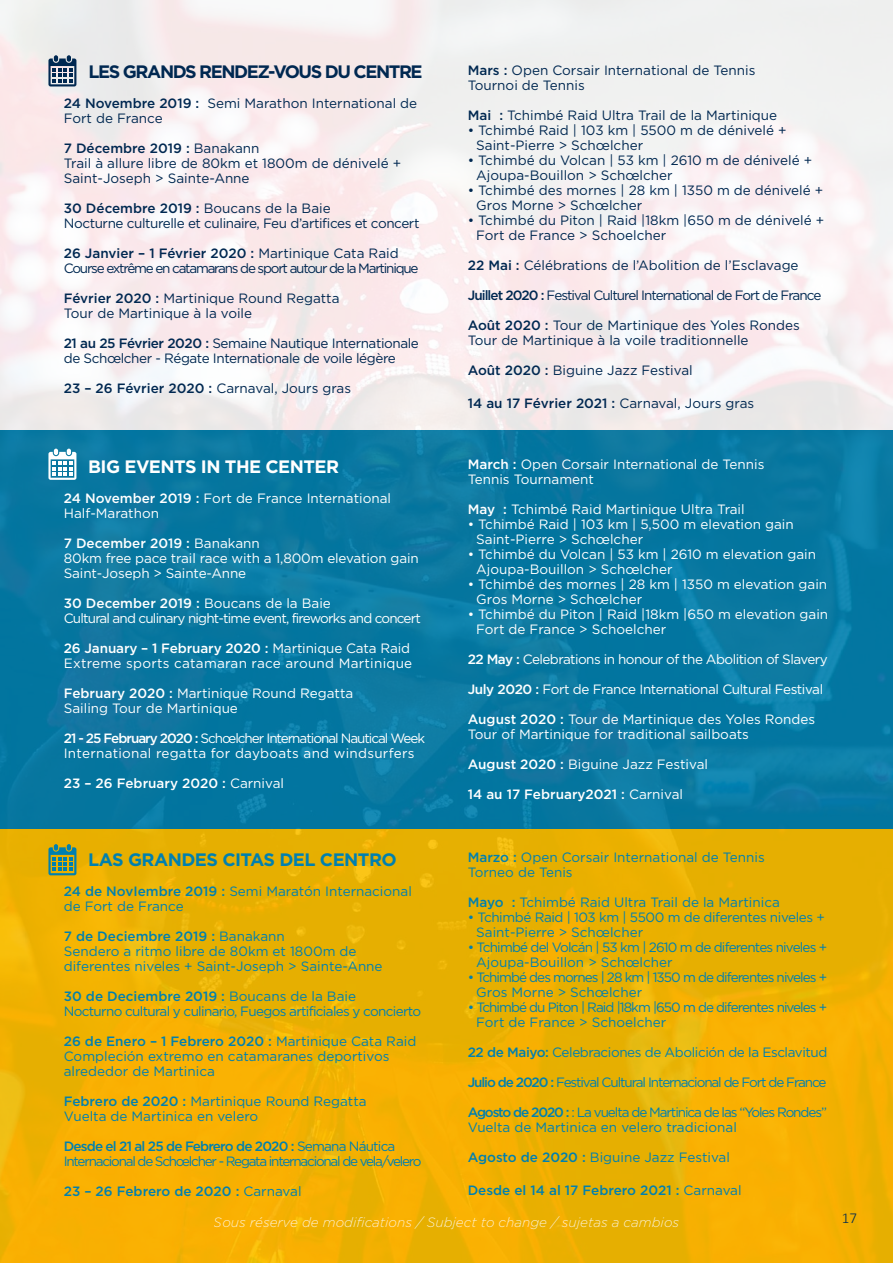
<style>
.page{position:relative;width:893px;height:1263px;background:#fff}
.page>*{position:absolute;margin:0;border:0;box-sizing:border-box;transform-origin:0 0}
.t1{font:700 18px "Gotham";letter-spacing:-.08em;color:#002851}
.t2{font:700 18px "Gotham";letter-spacing:-.03em;color:#0080af}
.t3{font:700 18px "Gotham";letter-spacing:-.03em;color:#fff}
.t4{font:300 15px "Calibri";color:#002851}
.t5{font:13.5px/15px "Gotham";color:#fff}
.t6{font:13.5px/15px "Gotham";color:#002851}
.t7{font:13.5px/15px "Gotham";color:#0080af}
.t8{font:13.5px/15px "Gotham";letter-spacing:-.025em;color:#0080af}
.t9{font:13.5px/15px "Gotham";letter-spacing:-.03em;color:#002851}
.t10{font:13.5px/15px "Gotham";letter-spacing:-.07em;color:#0080af}
.t11{font:13.5px/15px "Gotham";letter-spacing:-.09em;color:#0080af}
.t12{font:13.5px/15px "Gotham";letter-spacing:-.09em;color:#002851}
.t13{font:13.5px/15px "Gotham";letter-spacing:-.05em;color:#0080af}
.t14{font:13.5px/15px "Gotham";letter-spacing:-.06em;color:#fff}
.t15{font:13.5px/15px "Gotham";letter-spacing:.02em;color:#fff}
.t16{font:13.5px/15px "Gotham";letter-spacing:-.06em;color:#0080af}
.t17{font:500 13.5px "Gotham";color:#0080af}
.t18{font:italic 300 13.5px "Gotham";color:#fff}
.t19{font:13.5px "Gotham";letter-spacing:-.07em;color:#002851}
.t20{font:13.5px "Gotham";letter-spacing:-.08em;color:#0080af}
.t21{font:500 13.5px "Gotham";color:#fff}
.t22{font:13.5px "Gotham";letter-spacing:-.03em;color:#fff}
.t23{font:13.5px "Gotham";letter-spacing:-.04em;color:#fff}
.t24{font:500 13.5px "Gotham";color:#002851}
.s1{font-weight:500}
.s2{font-weight:400}
</style>
<div class="page">
<img style="left:0;top:0;width:893px;height:1263px">
<svg style="left:48px;top:55px;width:28px;height:31px"></svg>
<svg style="left:48px;top:449px;width:28px;height:31px"></svg>
<svg style="left:48px;top:844px;width:28px;height:31px"></svg>
<h1 class="t1" style="left:89px;top:60px;width:336px">LES GRANDS RENDEZ-VOUS DU CENTRE</h1>
<p class="t6" style="left:64px;top:96px;width:355px"><span class="s1">24 Novembre 2019 :</span> Semi Marathon International de<br>Fort de France</p>
<p class="t6" style="left:64px;top:141px;width:339px"><span class="s1">7 Décembre 2019 :</span> Banakann<br>Trail à allure libre de 80km et 1800m de dénivelé +<br>Saint-Joseph &gt; Sainte-Anne</p>
<p class="t9" style="left:64px;top:201px;width:357px"><span class="s1">30 Décembre 2019 :</span> Boucans de la Baie<br>Nocturne culturelle et culinaire, Feu d’artifices et concert</p>
<p class="t12" style="left:64px;top:246px;width:356px"><span class="s1">26 Janvier – 1 Février 2020 :</span> Martinique Cata Raid<br>Course extrême en catamarans de sport autour de la Martinique</p>
<p class="t6" style="left:64px;top:291px;width:277px"><span class="s1">Février 2020 :</span> Martinique Round Regatta<br>Tour de Martinique à la voile</p>
<p class="t9" style="left:64px;top:336px;width:357px"><span class="s1">21 au 25 Février 2020 :</span> Semaine Nautique Internationale de Schœlcher - Régate Internationale de voile légère</p>
<p class="t6" style="left:64px;top:381px;width:289px"><span class="s1">23 – 26 Février 2020 :</span> Carnaval, Jours gras</p>
<h1 class="t3" style="left:88px;top:454px;width:253px">BIG EVENTS IN THE CENTER</h1>
<p class="t5" style="left:64px;top:490px;width:329px"><span class="s1">24 November 2019 :</span> Fort de France International<br>Half-Marathon</p>
<p class="t5" style="left:64px;top:535px;width:357px"><span class="s1">7 December 2019 :</span> Banakann<br>80km free pace trail race with a 1,800m elevation gain<br>Saint-Joseph &gt; Sainte-Anne</p>
<p class="t14" style="left:64px;top:595px;width:359px"><span class="s1">30 December 2019 :</span> Boucans de la Baie<br>Cultural and culinary night-time event, fireworks and concert</p>
<p class="t15" style="left:64px;top:640px;width:350px"><span class="s1">26 January – 1 February 2020 :</span> Martinique Cata Raid<br>Extreme sports catamaran race around Martinique</p>
<p class="t5" style="left:64px;top:685px;width:291px"><span class="s1">February 2020 :</span> Martinique Round Regatta<br>Sailing Tour de Martinique</p>
<p class="t5" style="left:64px;top:730px;width:363px"><span class="s1">21 - 25 February 2020 :</span> Schœlcher International Nautical Week<br>International regatta for dayboats and windsurfers</p>
<p class="t21" style="left:64px;top:774px;width:222px">23 – 26 February 2020 : <span class="s2">Carnival</span></p>
<p class="t6" style="left:468px;top:62px;width:289px"><span class="s1">Mars :</span> Open Corsair International de Tennis<br>Tournoi de Tennis</p>
<p class="t6" style="left:468px;top:107px;width:311px"><span class="s1">Mai :</span> Tchimbé Raid Ultra Trail de la Martinique</p>
<p class="t6" style="left:476px;top:122px;width:312px;text-indent:-9px">• Tchimbé Raid | 103 km | 5500 m de dénivelé +<br>Saint-Pierre &gt; Schœlcher</p>
<p class="t6" style="left:476px;top:152px;width:337px;text-indent:-9px">• Tchimbé du Volcan | 53 km | 2610 m de dénivelé +<br>Ajoupa-Bouillon &gt; Schœlcher</p>
<p class="t6" style="left:476px;top:182px;width:349px;text-indent:-9px">• Tchimbé des mornes | 28 km | 1350 m de dénivelé +<br>Gros Morne &gt; Schœlcher</p>
<p class="t6" style="left:476px;top:212px;width:350px;text-indent:-9px">• Tchimbé du Piton | Raid |18km |650 m de dénivelé +<br>Fort de France &gt; Schoelcher</p>
<p class="t6" style="left:468px;top:257px;width:332px"><span class="s1">22 Mai :</span> Célébrations de l’Abolition de l’Esclavage</p>
<p class="t19" style="left:468px;top:286px;width:355px"><span class="s1">Juillet 2020 :</span> Festival Culturel International de Fort de France</p>
<p class="t6" style="left:468px;top:317px;width:334px"><span class="s1">Août 2020 :</span> Tour de Martinique des Yoles Rondes<br>Tour de Martinique à la voile traditionnelle</p>
<p class="t6" style="left:468px;top:362px;width:227px"><span class="s1">Août 2020 :</span> Biguine Jazz Festival</p>
<p class="t24" style="left:468px;top:394px;width:288px">14 au 17 Février 2021 : <span class="s2">Carnaval, Jours gras</span></p>
<p class="t5" style="left:468px;top:456px;width:298px"><span class="s1">March :</span> Open Corsair International de Tennis<br>Tennis Tournament</p>
<p class="t5" style="left:468px;top:501px;width:278px"><span class="s1">May :</span> Tchimbé Raid Martinique Ultra Trail</p>
<p class="t5" style="left:476px;top:516px;width:319px;text-indent:-9px">• Tchimbé Raid | 103 km | 5,500 m elevation gain<br>Saint-Pierre &gt; Schœlcher</p>
<p class="t5" style="left:476px;top:546px;width:341px;text-indent:-9px">• Tchimbé du Volcan | 53 km | 2610 m elevation gain<br>Ajoupa-Bouillon &gt; Schœlcher</p>
<p class="t5" style="left:476px;top:576px;width:352px;text-indent:-9px">• Tchimbé des mornes | 28 km | 1350 m elevation gain<br>Gros Morne &gt; Schœlcher</p>
<p class="t5" style="left:476px;top:606px;width:353px;text-indent:-9px">• Tchimbé du Piton | Raid |18km |650 m elevation gain<br>Fort de France &gt; Schoelcher</p>
<p class="t23" style="left:468px;top:650px;width:361px"><span class="s1">22 May :</span> Celebrations in honour of the Abolition of Slavery</p>
<p class="t22" style="left:468px;top:680px;width:357px"><span class="s1">July 2020 :</span> Fort de France International Cultural Festival</p>
<p class="t5" style="left:468px;top:711px;width:349px"><span class="s1">August 2020 :</span> Tour de Martinique des Yoles Rondes<br>Tour of Martinique for traditional sailboats</p>
<p class="t5" style="left:468px;top:756px;width:242px"><span class="s1">August 2020 :</span> Biguine Jazz Festival</p>
<p class="t21" style="left:468px;top:785px;width:217px">14 au 17 February2021 : <span class="s2">Carnival</span></p>
<p class="t7" style="left:468px;top:850px;width:299px"><span class="s1">Marzo :</span> Open Corsair International de Tennis<br>Torneo de Tenis</p>
<p class="t7" style="left:468px;top:895px;width:314px"><span class="s1">Mayo :</span> Tchimbé Raid Ultra Trail de la Martinica</p>
<p class="t8" style="left:476px;top:910px;width:350px;text-indent:-9px">• Tchimbé Raid | 103 km | 5500 m de diferentes niveles +<br>Saint-Pierre &gt; Schœlcher</p>
<p class="t16" style="left:476px;top:940px;width:353px;text-indent:-9px">• Tchimbé del Volcán | 53 km | 2610 m de diferentes niveles +<br>Ajoupa-Bouillon &gt; Schœlcher</p>
<p class="t10" style="left:476px;top:970px;width:352px;text-indent:-9px">• Tchimbé des mornes | 28 km | 1350 m de diferentes niveles +<br>Gros Morne &gt; Schœlcher</p>
<p class="t10" style="left:476px;top:1000px;width:352px;text-indent:-9px">• Tchimbé du Piton | Raid |18km |650 m de diferentes niveles +<br>Fort de France &gt; Schoelcher</p>
<p class="t8" style="left:468px;top:1045px;width:361px"><span class="s1">22 de Maiyo:</span> Celebraciones de Abolición de la Esclavitud</p>
<p class="t20" style="left:468px;top:1074px;width:360px"><span class="s1">Julio de 2020 :</span> Festival Cultural Internacional de Fort de France</p>
<p class="t8" style="left:468px;top:1105px;width:361px"><span class="s1">Agosto de 2020 :</span> : La vuelta de Martinica de las “Yoles Rondes”<br>Vuelta de Martinica en velero tradicional</p>
<p class="t7" style="left:468px;top:1150px;width:264px"><span class="s1">Agosto de 2020 :</span> Biguine Jazz Festival</p>
<p class="t17" style="left:468px;top:1182px;width:275px">Desde el 14 al 17 Febrero 2021 : <span class="s2">Carnaval</span></p>
<p class="t18" style="left:214px;top:1214px;width:467px">Sous réserve de modifications / Subject to change / sujetas a cambios</p>
<p class="t4" style="left:842px;top:1209px;width:17px">17</p>
<h1 class="t2" style="left:88px;top:848px;width:310px">LAS GRANDES CITAS DEL CENTRO</h1>
<p class="t7" style="left:64px;top:883px;width:350px"><span class="s1">24 de NovIembre 2019 :</span> Semi Maratón Internacional de Fort de France</p>
<p class="t7" style="left:64px;top:928px;width:320px"><span class="s1">7 de Deciembre 2019 :</span> Banakann<br>Sendero a ritmo libre de 80km et 1800m de diferentes niveles + Saint-Joseph &gt; Sainte-Anne</p>
<p class="t13" style="left:64px;top:988px;width:359px"><span class="s1">30 de Deciembre 2019 :</span> Boucans de la Baie<br>Nocturno cultural y culinario, Fuegos artificiales y concierto</p>
<p class="t7" style="left:64px;top:1033px;width:354px"><span class="s1">26 de Enero – 1 Febrero 2020 :</span> Martinique Cata Raid<br>Compleción extremo en catamaranes deportivos alrededor de Martinica</p>
<p class="t7" style="left:64px;top:1093px;width:304px"><span class="s1">Febrero de 2020 :</span> Martinique Round Regatta<br>Vuelta de Martinica en velero</p>
<p class="t11" style="left:64px;top:1138px;width:359px"><span class="s1">Desde el 21 al 25 de Febrero de 2020 :</span> Semana Náutica<br>Internacional de Schœlcher - Regata internacional de vela/velero</p>
<p class="t17" style="left:64px;top:1182px;width:239px">23 – 26 Febrero de 2020 : <span class="s2">Carnaval</span></p>
</div>
